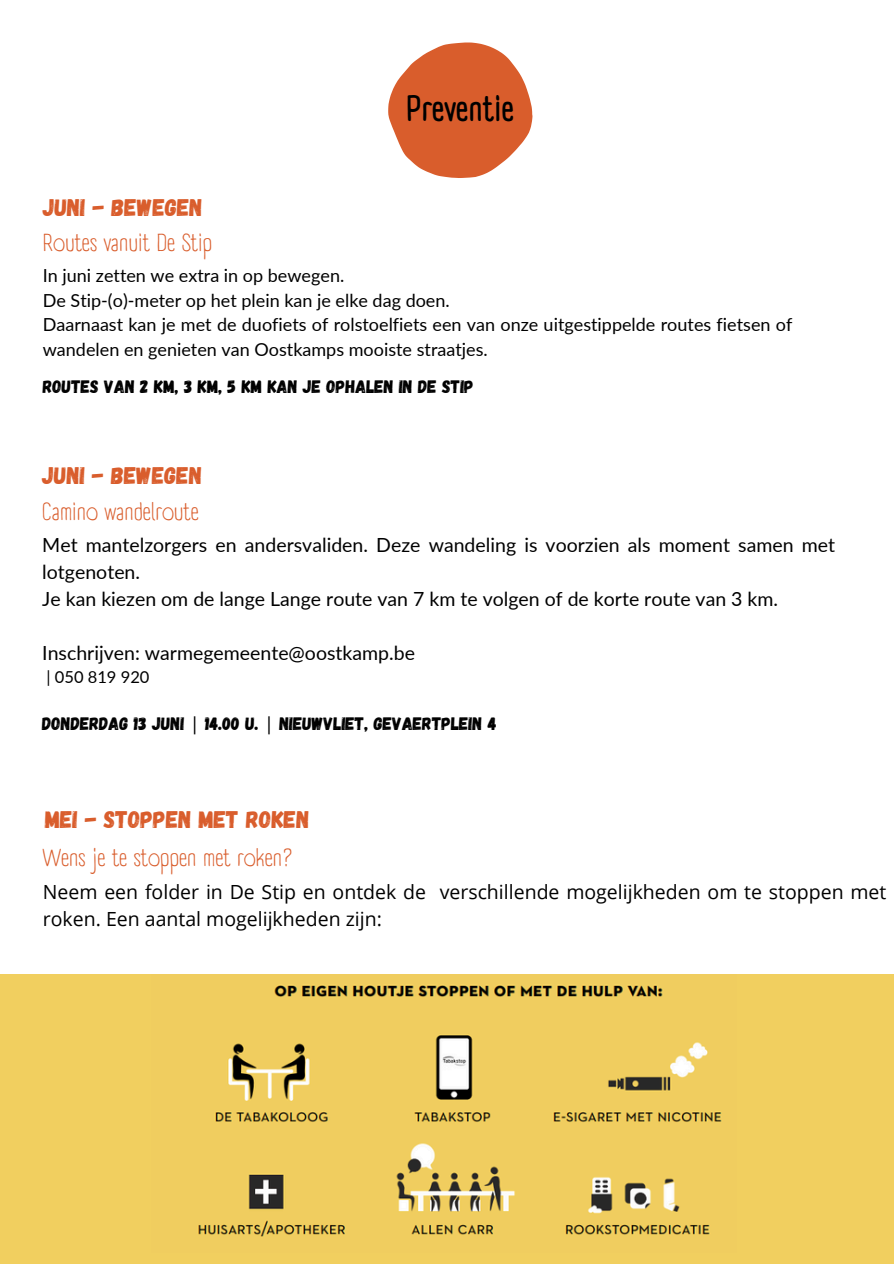
<style>
.page{position:relative;width:894px;height:1264px;background:#fff}
.page>*{position:absolute;margin:0;border:0;box-sizing:border-box;transform-origin:0 0}
.t1{font:700 36px "A Day Without Sun Text";color:#000}
.t2{font:24px "A Day Without Sun Text";color:#d95d2c}
.t3{font:24px "Gagalin";color:#d95d2c}
.t4{font:19.5px/27px "Lato";color:#000}
.t5{font:19.5px/27px "Open Sans";color:#000}
.t6{font:18px/24.8px "Lato";color:#000}
.t7{font:18px "Gagalin";color:#000}
.t8{font:16.5px "Lato";color:#000}
.s1{font-family:"Noto Sans"}
</style>
<div class="page">
<svg style="left:388px;top:42px;width:144px;height:136px"></svg>
<div style="left:0;top:974px;width:893px;height:289px;background:#f1cf5f"></div>
<img style="left:198px;top:985px;width:524px;height:252px">
<p class="t3" style="left:43px;top:192px;width:161px">JUNI - BEWEGEN</p>
<p class="t2" style="left:43px;top:228px;width:171px">Routes vanuit De Stip</p>
<p class="t1" style="left:406px;top:87px;width:110px">Preventie</p>
<p class="t6" style="left:43px;top:262px;width:303px">In juni zetten we extra in op bewegen.</p>
<p class="t6" style="left:43px;top:287px;width:408px">De Stip-(o)-meter op het plein kan je elke dag doen.</p>
<p class="t6" style="left:43px;top:312px;width:750px">Daarnaast kan je met de duofiets of rolstoelfiets een van onze uitgestippelde routes fietsen of wandelen en genieten van Oostkamps mooiste straatjes.</p>
<p class="t7" style="left:43px;top:375px;width:432px">ROUTES VAN 2 KM, 3 KM, 5 KM KAN JE OPHALEN IN DE STIP</p>
<h2 class="t3" style="left:42px;top:460px;width:161px">JUNI - BEWEGEN</h2>
<h2 class="t2" style="left:42px;top:496px;width:158px">Camino wandelroute</h2>
<h1 class="t4" style="left:42px;top:531px;width:794px">Met mantelzorgers en andersvaliden. Deze wandeling is voorzien als moment samen met lotgenoten.</h1>
<h2 class="t4" style="left:42px;top:585px;width:737px">Je kan kiezen om de lange Lange route van 7 km te volgen of de korte route van 3 km.</h2>
<h2 class="t4" style="left:42px;top:639px;width:374px">Inschrijven: warmegemeente@oostkamp.be</h2>
<p class="t8" style="left:47px;top:666px;width:104px">| 050 819 920</p>
<p class="t7" style="left:42px;top:712px;width:456px">DONDERDAG 13 JUNI <span class="s1">|</span> 14.00 U. <span class="s1">|</span> NIEUWVLIET, GEVAERTPLEIN 4</p>
<h2 class="t3" style="left:45px;top:804px;width:266px">MEI - STOPPEN MET ROKEN</h2>
<h2 class="t2" style="left:43px;top:842px;width:252px">Wens je te stoppen met roken?</h2>
<p class="t5" style="left:43px;top:877px;width:844px">Neem een folder in De Stip en ontdek de verschillende mogelijkheden om te stoppen met roken. Een aantal mogelijkheden zijn:</p>
</div>
